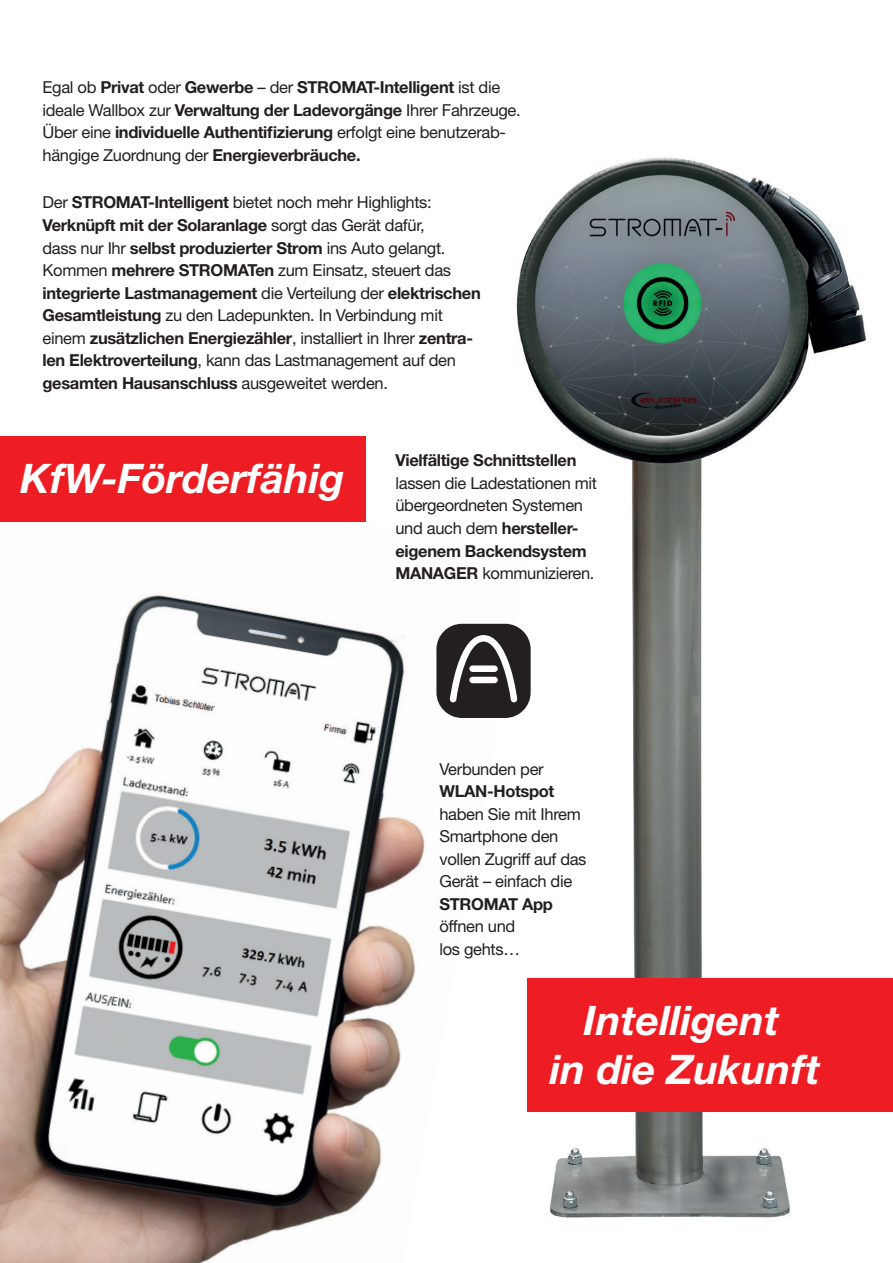
<style>
.page{position:relative;width:893px;height:1263px;background:#fff}
.page>*{position:absolute;margin:0;border:0;box-sizing:border-box;transform-origin:0 0}
.t1{font:italic 700 40.8px/49.3px "Helvetica Neue LT Std";color:#fff;text-align:center}
.t2{font:16.5px/22.5px "Helvetica Neue LT Std";letter-spacing:-.02em;color:#231f20}
.t3{font:700 16.5px/22.5px "Helvetica Neue LT Std";letter-spacing:-.02em;color:#231f20}
.s1{font-weight:400}
.s2{font-weight:700}
</style>
<div class="page">
<img style="left:516px;top:157px;width:351px;height:1061px">
<img style="left:0;top:460px;width:528px;height:803px">
<div style="left:0;top:436px;width:366px;height:86px;background:#ee1d23"></div>
<div style="left:527px;top:978px;width:366px;height:134px;background:#ee1d23"></div>
<div style="left:436px;top:624px;width:95px;height:94px;background:#231f20;border-radius:26px"></div>
<svg style="left:450px;top:635px;width:67px;height:68px"></svg>
<div style="left:469px;top:665px;width:29px;height:7px;background:#fff;border-radius:3px"></div>
<div style="left:469px;top:677px;width:29px;height:6px;background:#fff;border-radius:3px"></div>
<p class="t3" style="left:43px;top:76px;width:480px"><span class="s1">Egal ob</span> Privat <span class="s1">oder</span> Gewerbe <span class="s1">– der</span> STROMAT-Intelligent <span class="s1">ist die ideale Wallbox zur</span> Verwaltung der Ladevorgänge <span class="s1">Ihrer Fahrzeuge.<br>Über eine</span> individuelle Authentifizierung <span class="s1">erfolgt eine benutzerab&shy;hängige Zuordnung der</span> Energieverbräuche.</p>
<p class="t2" style="left:43px;top:191px;width:440px">Der <span class="s2">STROMAT-Intelligent</span> bietet noch mehr Highlights:<br><span class="s2">Verknüpft mit der Solaranlage</span> sorgt das Gerät dafür,<br>dass nur Ihr <span class="s2">selbst produzierter Strom</span> ins Auto gelangt.<br>Kommen <span class="s2">mehrere STROMATen</span> zum Einsatz, steuert das <span class="s2">integrierte Lastmanagement</span> die Verteilung der <span class="s2">elektrischen Gesamtleistung</span> zu den Ladepunkten. In Verbindung mit einem <span class="s2">zusätzlichen Energiezähler</span>, installiert in Ihrer <span class="s2">zentra&shy;len Elektroverteilung</span>, kann das Lastmanagement auf den <span class="s2">gesamten Hausanschluss</span> ausgeweitet werden.</p>
<h1 class="t1" style="left:21px;top:453px;width:325px">KfW-Förderfähig</h1>
<p class="t3" style="left:395px;top:449px;width:183px">Vielfältige Schnittstellen</p>
<p class="t2" style="left:395px;top:472px;width:203px">lassen die Ladestationen mit übergeordneten Systemen und auch dem <span class="s2">hersteller&shy;eigenem Backendsystem<br>MANAGER</span> kommunizieren.</p>
<p class="t2" style="left:439px;top:757px;width:106px">Verbunden per</p>
<p class="t3" style="left:439px;top:780px;width:116px">WLAN-Hotspot</p>
<p class="t2" style="left:439px;top:802px;width:149px">haben Sie mit Ihrem<br>Smartphone den vollen Zugriff auf das<br>Gerät – einfach die</p>
<p class="t3" style="left:439px;top:892px;width:115px">STROMAT App</p>
<p class="t2" style="left:439px;top:915px;width:82px">öffnen und los gehts…</p>
<h1 class="t1" style="left:550px;top:995px;width:272px">Intelligent<br>in die Zukunft</h1>
</div>
